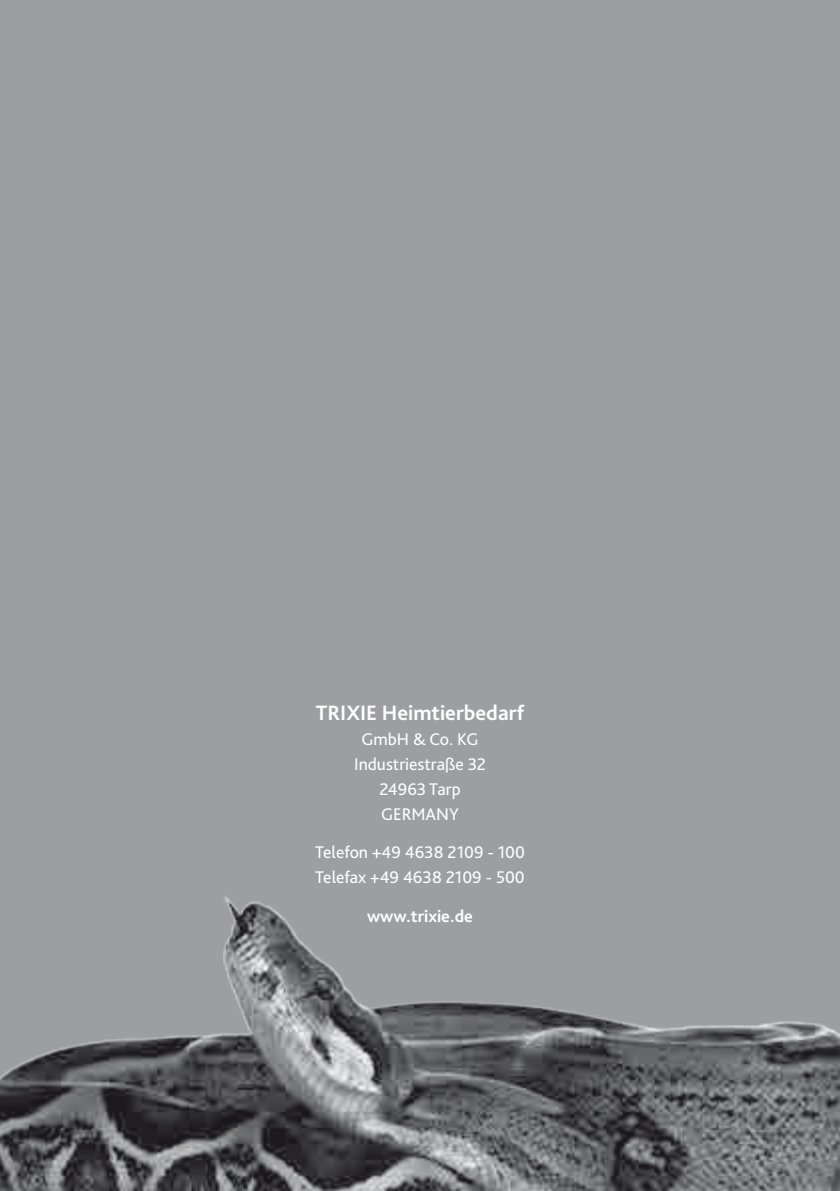
<style>
.page{position:relative;width:840px;height:1191px;background:#fff}
.page>*{position:absolute;margin:0;border:0;box-sizing:border-box;transform-origin:0 0}
.t1{font:700 21.8px "Bliss Pro";color:#fff}
.t2{font:17.6px/24.8px "Bliss Pro";color:#fff;text-align:center}
.t3{font:700 17.6px "Bliss Pro";color:#fff}
</style>
<div class="page">
<div style="left:0;top:0;width:839px;height:1191px;background:#9d9ea0"></div>
<img style="left:0;top:896px;width:839px;height:295px">
<p class="t1" style="left:315px;top:699px;width:210px">TRIXIE Heimtierbedarf</p>
<p class="t2" style="left:354px;top:726px;width:133px">GmbH &amp; Co. KG<br>Industriestraße 32<br>24963 Tarp<br>GERMANY</p>
<p class="t2" style="left:315px;top:839px;width:211px;text-align:left">Telefon +49 4638 2109 - 100<br>Telefax +49 4638 2109 - 500</p>
<p class="t3" style="left:367px;top:905px;width:107px">www.trixie.de</p>
</div>
